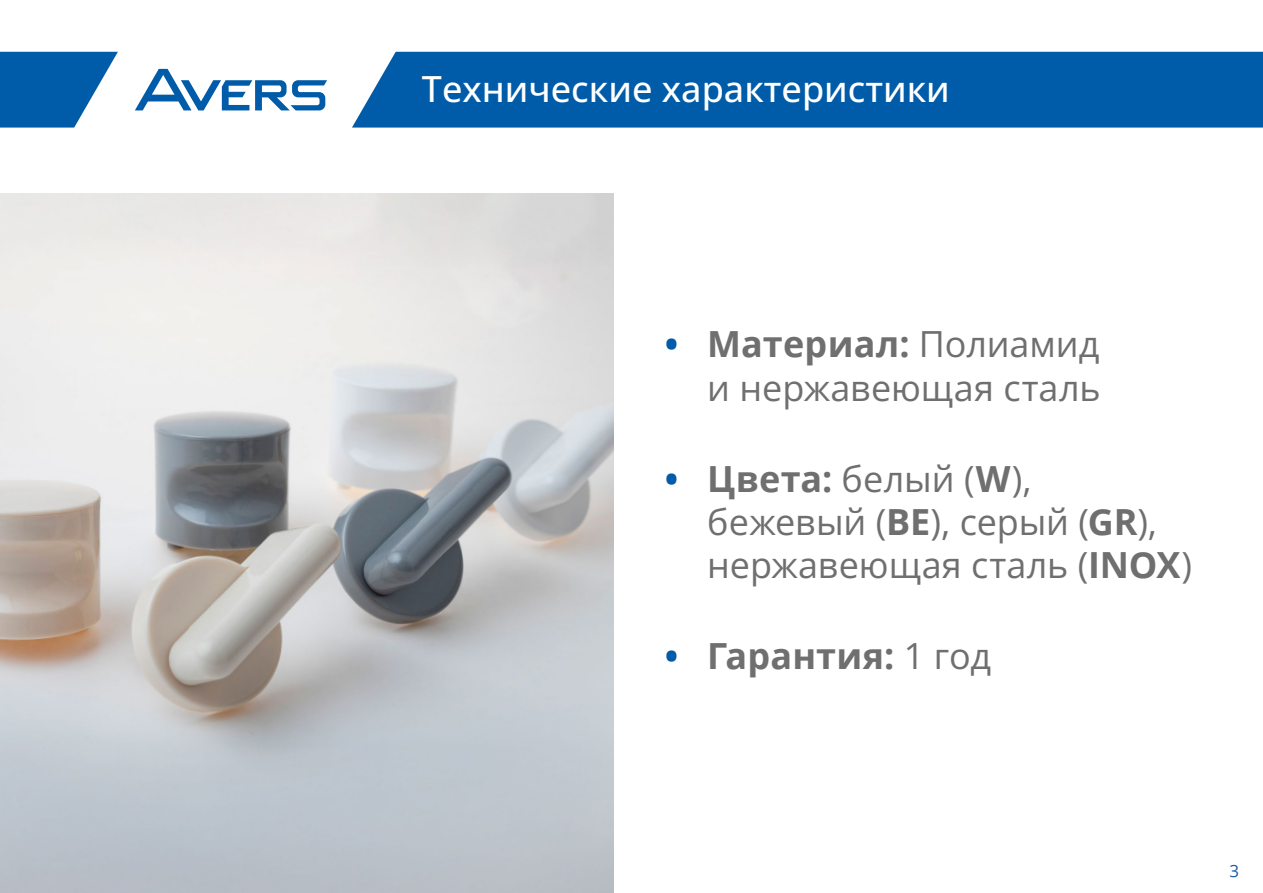
<style>
.page{position:relative;width:1263px;height:893px;background:#fff}
.page>*{position:absolute;margin:0;border:0;box-sizing:border-box;transform-origin:0 0}
.t1{font:36px/43.2px "Open Sans";color:#706f6f;text-align:right}
.t2{font:500 36px "Open Sans";color:#fff}
.t3{font:700 36px "Open Sans";letter-spacing:.005em;color:#706f6f}
.t4{font:16.95px "Open Sans";color:#1b5da4}
.s1{font-weight:700;color:#005ca8}
.s2{font-weight:700}
.s3{color:#005ca8}
.s4{font-weight:400}
</style>
<div class="page">
<svg style="left:0;top:52px;width:118px;height:76px"></svg>
<svg style="left:135px;top:69px;width:192px;height:41px"></svg>
<div style="left:352px;top:52px;width:911px;height:76px;background:#005ca8"></div>
<img style="left:0;top:194px;width:613px;height:699px">
<p class="t2" style="left:422px;top:65px;width:529px">Технические характеристики</p>
<p class="t1" style="left:665px;top:322px;width:437px"><span class="s1">•</span> <span class="s2">Материал:</span> Полиамид и нержавеющая сталь</p>
<p class="t1" style="left:707px;top:456px;width:486px;text-align:left;text-indent:-42px"><span class="s1">•</span> <span class="s2">Цвета:</span> белый (<span class="s2">W</span>), бежевый (<span class="s2">BЕ</span>), серый (<span class="s2">GR</span>), нержавеющая сталь (<span class="s2">INOX</span>)</p>
<p class="t3" style="left:665px;top:631px;width:328px"><span class="s3">•</span> Гарантия: <span class="s4">1 год</span></p>
<p class="t4" style="left:1229px;top:859px;width:11px">3</p>
</div>
